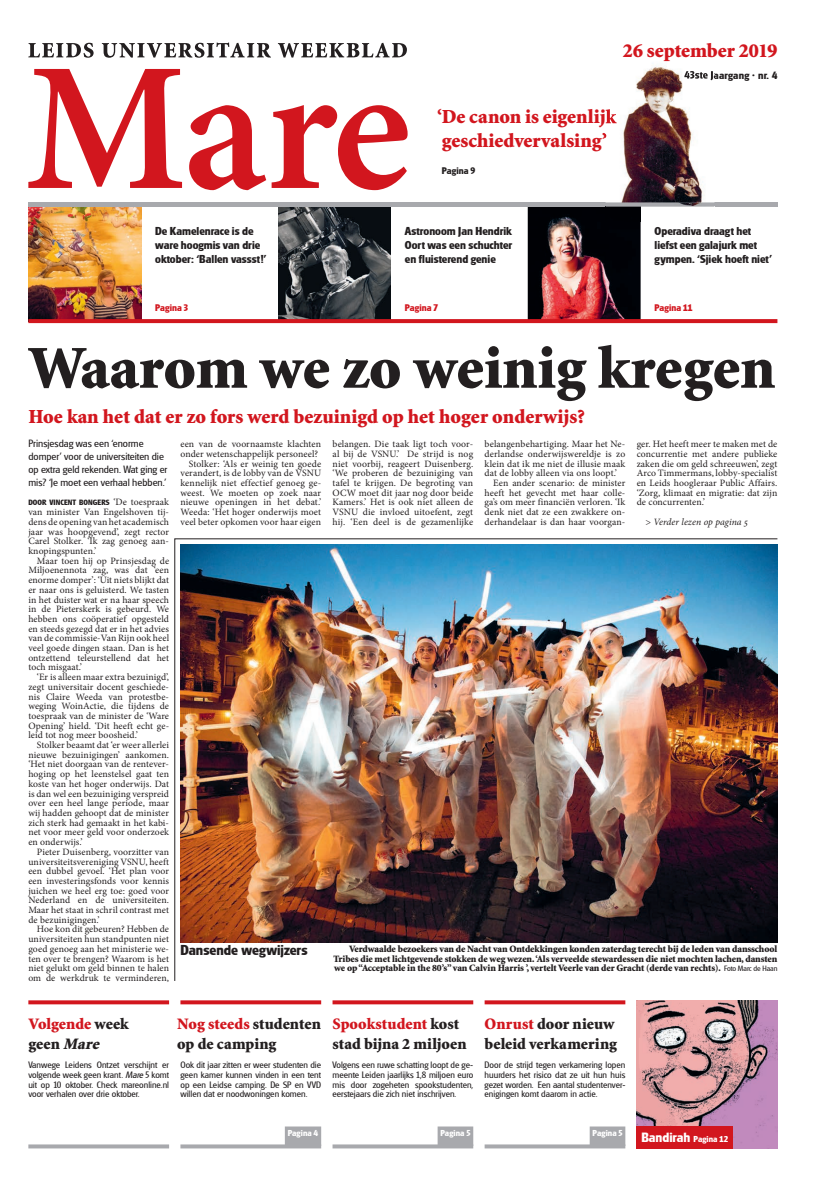
<style>
.page{position:relative;width:820px;height:1191px;background:#fff}
.page>*{position:absolute;margin:0;border:0;box-sizing:border-box;transform-origin:0 0}
.t1{font:900 61px "Minion Std";color:#231f20}
.t2{font:900 20px/24px "Minion Std";color:#d2161e}
.t3{font:900 16px/19.4px "Minion Std";letter-spacing:.005em;color:#231f20}
.t4{font:900 16px/19.4px "Minion Std";color:#d2161e}
.t5{font:700 15px "Glasgow RR";color:#231f20}
.t6{font:700 14px "Glasgow RR";color:#fff}
.t7{font:700 12px/14px "Glasgow RR";color:#231f20}
.t8{font:11px/13px "Glasgow RR";color:#231f20}
.t9{font:700 11px "Glasgow RR";letter-spacing:.02em;color:#231f20}
.t10{font:700 10px "Glasgow RR";letter-spacing:.005em;color:#d2161e}
.t11{font:700 10px "Glasgow RR";letter-spacing:.005em;color:#231f20}
.t12{font:9.7px/9.7px "Minion Pro";letter-spacing:.01em;color:#231f20;text-align:justify}
.t13{font:9.7px/9.7px "Glasgow RR";color:#231f20;text-align:justify}
.t14{font:900 9.7px/9.7px "Minion Std";letter-spacing:-.01em;color:#231f20;text-align:justify}
.t15{font:italic 9.7px "Minion Pro";letter-spacing:.005em;color:#231f20}
.t16{font:700 9px "Glasgow RR";letter-spacing:.01em;color:#fff}
.t17{font:700 8px "Glasgow RR";letter-spacing:.01em;color:#231f20}
.s1{font-family:"Minion Pro";font-weight:400;font-size:9.7px}
.s2{font-family:"Glasgow RR";font-weight:400;font-size:8px}
.s3{color:#231f20}
.s4{font-style:italic;color:#231f20}
.s5{color:#d2161e}
.s6{font-family:"Glasgow";font-style:italic}
.s7{font-size:9px}
</style>
<div class="page">
<img style="left:28px;top:207px;width:113px;height:112px">
<img style="left:278px;top:207px;width:112px;height:112px">
<img style="left:527px;top:207px;width:113px;height:112px">
<svg style="left:28px;top:1000px;width:141px;height:4px"></svg>
<svg style="left:180px;top:1000px;width:141px;height:4px"></svg>
<svg style="left:332px;top:1000px;width:141px;height:4px"></svg>
<svg style="left:484px;top:1000px;width:141px;height:4px"></svg>
<svg style="left:28px;top:1144px;width:141px;height:4px"></svg>
<svg style="left:180px;top:1144px;width:141px;height:4px"></svg>
<svg style="left:332px;top:1144px;width:141px;height:4px"></svg>
<svg style="left:484px;top:1144px;width:141px;height:4px"></svg>
<div style="left:285px;top:1126px;width:36px;height:19px;background:#a8a9ad"></div>
<div style="left:437px;top:1126px;width:36px;height:19px;background:#a8a9ad"></div>
<div style="left:589px;top:1126px;width:36px;height:19px;background:#a8a9ad"></div>
<img style="left:636px;top:1000px;width:141px;height:148px">
<img style="left:174px;top:538px;width:603px;height:443px">
<div style="left:636px;top:1126px;width:96px;height:22px;background:#d2161e"></div>
<svg style="left:28px;top:43px;width:379px;height:15px"></svg>
<svg style="left:28px;top:69px;width:379px;height:121px"></svg>
<hr style="left:28px;top:203px;width:749px;height:4px;background:#a8a9ad">
<svg style="left:28px;top:319px;width:749px;height:4px;background:#d11921"></svg>
<img style="left:605px;top:67px;width:109px;height:155px">
<img style="left:684px;top:71px;width:30px;height:9px">
<img style="left:605px;top:109px;width:11px;height:19px">
<svg style="left:605px;top:133px;width:1px;height:19px"></svg>
<h2 class="t2" style="left:622px;top:39px;width:156px">26 september 2019</h2>
<p class="t9" style="left:683px;top:69px;width:95px">43ste Jaargang • nr. 4</p>
<h2 class="t2" style="left:437px;top:105px;width:180px">‘ De canon is eigenlijk geschiedvervalsing’</h2>
<p class="t11" style="left:441px;top:165px;width:35px">Pagina 9</p>
<p class="t7" style="left:155px;top:224px;width:113px">De Kamelenrace is de ware hoogmis van drie oktober: ‘Ballen vassst!’</p>
<p class="t7" style="left:404px;top:224px;width:109px;text-align:justify">Astronoom Jan Hendrik Oort was een schuchter en fluisterend genie</p>
<p class="t7" style="left:654px;top:224px;width:119px">Operadiva draagt het liefst een galajurk met gympen. ‘Sjiek hoeft niet’</p>
<p class="t10" style="left:155px;top:302px;width:34px">Pagina 3</p>
<p class="t10" style="left:405px;top:302px;width:35px">Pagina 7</p>
<p class="t10" style="left:654px;top:302px;width:39px">Pagina 11</p>
<h1 class="t1" style="left:28px;top:337px;width:748px">Waarom we zo weinig kregen</h1>
<h2 class="t2" style="left:28px;top:405px;width:557px">Hoe kan het dat er zo fors werd bezuinigd op het hoger onderwijs?</h2>
<p class="t8" style="left:28px;top:437px;width:140px">Prinsjesdag was een ‘enorme domper’ voor de universiteiten die op extra geld rekenden. Wat ging er mis? ‘Je moet een verhaal hebben.’</p>
<p class="t17" style="left:28px;top:498px;width:142px">DOOR VINCENT BONGERS <span class="s1">‘De toespraak</span></p>
<p class="t12" style="left:28px;top:507px;width:142px">van minister Van Engelshoven tij&shy;dens de opening van het academisch jaar was hoopgevend’, zegt rector Carel Stolker. ‘Ik zag genoeg aan&shy;knopingspunten.’</p>
<p class="t12" style="left:28px;top:556px;width:142px;text-indent:9px">Maar toen hij op Prinsjesdag de Miljoenennota zag, was dat ‘een enorme domper’: ‘Uit niets blijkt dat er naar ons is geluisterd. We tasten in het duister wat er na haar speech in de Pieterskerk is gebeurd. We hebben ons coöperatief opgesteld en steeds gezegd dat er in het advies van de commissie-Van Rijn ook heel veel goede dingen staan. Dan is het ontzettend teleurstellend dat het toch misgaat.’</p>
<p class="t12" style="left:28px;top:672px;width:142px;text-indent:9px">‘Er is alleen maar extra bezuinigd’, zegt universitair docent geschiede&shy;nis Claire Weeda van protestbe&shy;weging WoinActie, die tijdens de toespraak van de minister de ‘Ware Opening’ hield. ‘Dit heeft echt ge&shy;leid tot nog meer boosheid.’</p>
<p class="t12" style="left:28px;top:740px;width:142px;text-indent:9px">Stolker beaamt dat ‘er weer allerlei nieuwe bezuinigingen’ aankomen. ‘Het niet doorgaan van de rentever&shy;hoging op het leenstelsel gaat ten koste van het hoger onderwijs. Dat is dan wel een bezuiniging verspreid over een heel lange periode, maar wij hadden gehoopt dat de minister zich sterk had gemaakt in het kabi&shy;net voor meer geld voor onderzoek en onderwijs.’</p>
<p class="t12" style="left:28px;top:847px;width:142px;text-indent:9px">Pieter Duisenberg, voorzitter van universiteitsvereniging VSNU, heeft een dubbel gevoel. ‘Het plan voor een investeringsfonds voor kennis juichen we heel erg toe: goed voor Nederland en de universiteiten.<br>Maar het staat in schril contrast met de bezuinigingen.’</p>
<p class="t12" style="left:28px;top:924px;width:142px;text-indent:9px">Hoe kon dit gebeuren? Hebben de universiteiten hun standpunten niet goed genoeg aan het ministerie we&shy;ten over te brengen? Waarom is het niet gelukt om geld binnen te halen om de werkdruk te verminderen,</p>
<p class="t12" style="left:180px;top:439px;width:142px;text-align:right">een van de voornaamste klachten onder wetenschappelijk personeel?<br>Stolker: ‘Als er weinig ten goede verandert, is de lobby van de VSNU kennelijk niet effectief genoeg ge&shy;weest. We moeten op zoek naar nieuwe openingen in het debat.’ Weeda: ‘Het hoger onderwijs moet veel beter opkomen voor haar eigen</p>
<p class="t12" style="left:332px;top:439px;width:142px">belangen. Die taak ligt toch voor&shy;al bij de VSNU.’ De strijd is nog niet voorbij, reageert Duisenberg. ‘We proberen de bezuiniging van tafel te krijgen. De begroting van OCW moet dit jaar nog door beide Kamers.’ Het is ook niet alleen de VSNU die invloed uitoefent, zegt hij. ‘Een deel is de gezamenlijke</p>
<p class="t12" style="left:484px;top:439px;width:142px">belangenbehartiging. Maar het Ne-</p>
<p class="t12" style="left:636px;top:439px;width:142px">ger. Het heeft meer te maken met de concurrentie met andere publieke zaken die om geld schreeuwen’, zegt Arco Timmermans, lobby-specialist en Leids hoogleraar Public Affairs. ‘Zorg, klimaat en migratie: dat zijn de concurrenten.’</p>
<p class="t15" style="left:645px;top:515px;width:104px">&gt; Verder lezen op pagina 5</p>
<p class="t12" style="left:484px;top:449px;width:142px">derlandse onderwijswereldje is zo</p>
<p class="t12" style="left:484px;top:459px;width:142px">klein dat ik me niet de illusie maak</p>
<p class="t12" style="left:484px;top:468px;width:134px">dat de lobby alleen via ons loopt.’</p>
<p class="t12" style="left:493px;top:478px;width:134px">Een ander scenario: de minister</p>
<p class="t12" style="left:484px;top:488px;width:142px">heeft het gevecht met haar colle-</p>
<p class="t12" style="left:484px;top:497px;width:142px">ga’s om meer financiën verloren. ‘Ik</p>
<p class="t12" style="left:484px;top:507px;width:142px">denk niet dat ze een zwakkere on-</p>
<p class="t12" style="left:484px;top:517px;width:142px">derhandelaar is dan haar voorgan-</p>
<h3 class="t5" style="left:180px;top:941px;width:128px">Dansende wegwijzers</h3>
<p class="t14" style="left:333px;top:944px;width:445px;text-indent:16px">Verdwaalde bezoekers van de Nacht van Ontdekkingen konden zaterdag terecht bij de leden van dansschool Tribes die met lichtgevende stokken de weg wezen. ‘Als verveelde stewardessen die niet mochten lachen, dansten we op “Acceptable in the 80’s” van Calvin Harris ’, vertelt Veerle van der Gracht (derde van rechts). <span class="s2">Foto Marc de Haan</span></p>
<h3 class="t4" style="left:28px;top:1015px;width:102px">Volgende <span class="s3">week geen</span> <span class="s4">Mare</span></h3>
<h3 class="t3" style="left:177px;top:1015px;width:145px"><span class="s5">Nog steeds</span> studenten op de camping</h3>
<h3 class="t3" style="left:332px;top:1015px;width:136px"><span class="s5">Spookstudent</span> kost stad bijna 2 miljoen</h3>
<h3 class="t3" style="left:484px;top:1015px;width:134px"><span class="s5">Onrust</span> door nieuw beleid verkamering</h3>
<p class="t13" style="left:28px;top:1060px;width:142px">Vanwege Leidens Ontzet verschijnt er volgende week geen krant. <span class="s6">Mare</span> 5 komt uit op 10 oktober. Check mareonline.nl voor verhalen over drie oktober.</p>
<p class="t13" style="left:180px;top:1060px;width:142px">Ook dit jaar zitten er weer studenten die geen kamer kunnen vinden in een tent op een Leidse camping. De SP en VVD willen dat er noodwoningen komen.</p>
<p class="t13" style="left:332px;top:1060px;width:142px">Volgens een ruwe schatting loopt de ge&shy;meente Leiden jaarlijks 1,8 miljoen euro mis door zogeheten spookstudenten, eerstejaars die zich niet inschrijven.</p>
<p class="t13" style="left:484px;top:1060px;width:142px">Door de strijd tegen verkamering lopen huurders het risico dat ze uit hun huis gezet worden. Een aantal studentenver&shy;enigingen komt daarom in actie.</p>
<p class="t16" style="left:287px;top:1128px;width:32px">Pagina 4</p>
<p class="t16" style="left:440px;top:1128px;width:31px">Pagina 5</p>
<p class="t16" style="left:592px;top:1128px;width:31px">Pagina 5</p>
<h3 class="t6" style="left:641px;top:1129px;width:88px">Bandirah <span class="s7">Pagina 12</span></h3>
</div>
